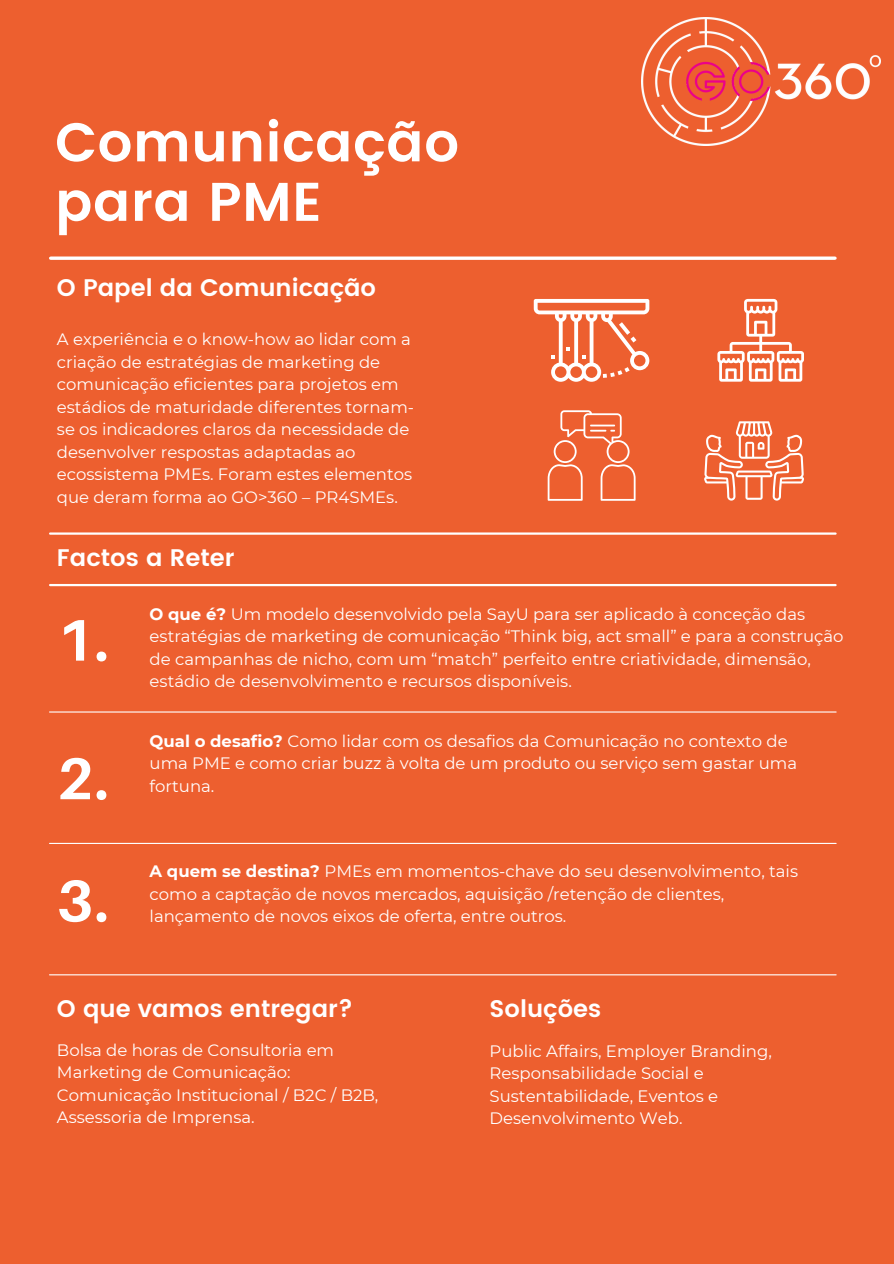
<style>
.page{position:relative;width:894px;height:1264px;background:#fff}
.page>*{position:absolute;margin:0;border:0;box-sizing:border-box;transform-origin:0 0}
.t1{font:700 58.8px "Aileron";color:#fff}
.t2{font:600 54.3px/59.4px "Poppins";letter-spacing:.01em;color:#fff}
.t3{font:600 24px "Poppins";color:#fff}
.t4{font:16.5px/22.5px "Montserrat";color:#fff}
.s1{font-weight:700}
</style>
<div class="page">
<div style="left:0;top:0;width:893px;height:1263px;background:#ed5f2f"></div>
<svg style="left:51px;top:256px;width:783px;height:4px;background:#fbe6de"></svg>
<hr style="left:49px;top:842px;width:786px;height:2px;background:#fff">
<hr style="left:49px;top:974px;width:786px;height:1px;background:#fff">
<svg style="left:533px;top:299px;width:116px;height:83px"></svg>
<hr style="left:50px;top:584px;width:785px;height:2px;background:#fff">
<hr style="left:49px;top:711px;width:786px;height:1px;background:#fff">
<hr style="left:50px;top:532px;width:785px;height:2px;background:#fff">
<svg style="left:717px;top:299px;width:86px;height:82px"></svg>
<svg style="left:704px;top:421px;width:99px;height:80px"></svg>
<svg style="left:547px;top:410px;width:88px;height:90px"></svg>
<img style="left:641px;top:18px;width:239px;height:128px">
<h1 class="t2" style="left:55px;top:113px;width:405px">Comunicação para PME</h1>
<p class="t3" style="left:57px;top:274px;width:320px">O Papel da Comunicação</p>
<h1 class="t4" style="left:57px;top:328px;width:358px">A experiência e o know-how ao lidar com a criação de estratégias de marketing de comunicação eficientes para projetos em estádios de maturidade diferentes tornam&shy;se os indicadores claros da necessidade de desenvolver respostas adaptadas ao ecossistema PMEs. Foram estes elementos que deram forma ao GO&gt;360 – PR4SMEs.</h1>
<p class="t3" style="left:57px;top:544px;width:179px">Factos a Reter</p>
<p class="t1" style="left:57px;top:603px;width:53px">1.</p>
<p class="t1" style="left:57px;top:742px;width:53px">2.</p>
<h2 class="t1" style="left:57px;top:864px;width:53px">3.</h2>
<p class="t4" style="left:150px;top:602px;width:695px"><span class="s1">O que é?</span> Um modelo desenvolvido pela SayU para ser aplicado à conceção das estratégias de marketing de comunicação “Think big, act small” e para a construção de campanhas de nicho, com um “match” perfeito entre criatividade, dimensão, estádio de desenvolvimento e recursos disponíveis.</p>
<p class="t4" style="left:150px;top:729px;width:649px"><span class="s1">Qual o desafio?</span> Como lidar com os desafios da Comunicação no contexto de uma PME e como criar buzz à volta de um produto ou serviço sem gastar uma fortuna.</p>
<h1 class="t4" style="left:150px;top:860px;width:649px"><span class="s1">A quem se destina?</span> PMEs em momentos-chave do seu desenvolvimento, tais como a captação de novos mercados, aquisição /retenção de clientes, lançamento de novos eixos de oferta, entre outros.</h1>
<h1 class="t3" style="left:57px;top:994px;width:298px">O que vamos entregar?</h1>
<p class="t3" style="left:489px;top:994px;width:113px">Soluções</p>
<p class="t4" style="left:57px;top:1038px;width:323px">Bolsa de horas de Consultoria em<br>Marketing de Comunicação:<br>Comunicação Institucional / B2C / B2B,<br>Assessoria de Imprensa.</p>
<h2 class="t4" style="left:489px;top:1039px;width:284px">Public Affairs, Employer Branding,<br>Responsabilidade Social e<br>Sustentabilidade, Eventos e<br>Desenvolvimento Web.</h2>
</div>
